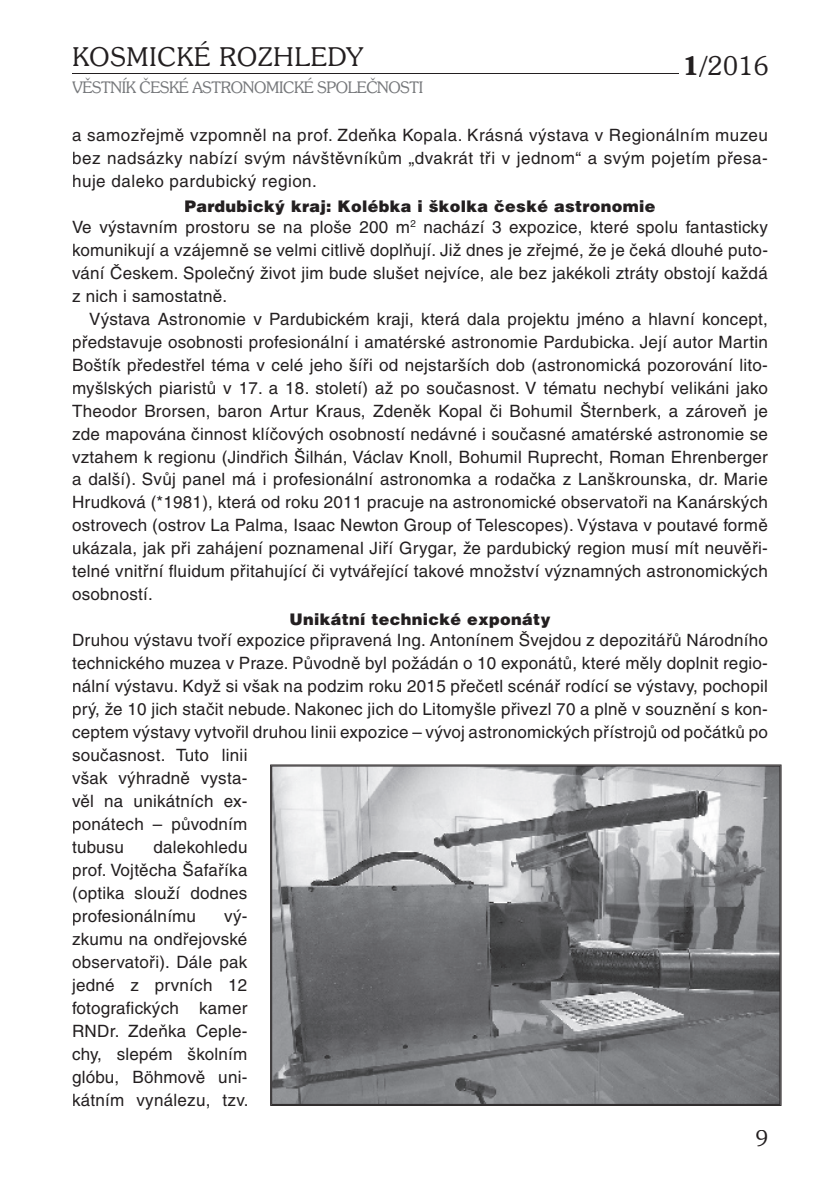
<style>
.page{position:relative;width:840px;height:1191px;background:#fff}
.page>*{position:absolute;margin:0;border:0;box-sizing:border-box;transform-origin:0 0}
.t1{font:300 26px "Souvenir IT Cby BTCE";letter-spacing:.04em;color:#231f20}
.t2{font:300 22px "Souvenir IT Cby BTCE";color:#231f20}
.t3{font:17px/23px "Helvetica CE";letter-spacing:.015em;color:#231f20;text-align:justify}
.t4{font:900 16px "Helvetica CE";letter-spacing:.02em;color:#231f20}
.t5{font:300 16px "Souvenir IT Cby BTCE";letter-spacing:-.02em;color:#76787b}
.s1{font-weight:600}
</style>
<div class="page">
<hr style="left:72px;top:73px;width:606px;height:1px;background:#231f20">
<img style="left:271px;top:765px;width:509px;height:340px">
<h1 class="t1" style="left:72px;top:40px;width:292px">KOSMICKÉ ROZHLEDY</h1>
<p class="t5" style="left:72px;top:77px;width:352px">VĚSTNÍK ČESKÉ ASTRONOMICKÉ SPOLEČNOSTI</p>
<h1 class="t1" style="left:682px;top:48px;width:87px"><span class="s1">1/</span>2016</h1>
<p class="t3" style="left:72px;top:123px;width:697px">a samozřejmě vzpomněl na prof. Zdeňka Kopala. Krásná výstava v Regionálním muzeu bez nadsázky nabízí svým návštěvníkům „dvakrát tři v jednom“ a svým pojetím přesa&shy;huje daleko pardubický region.</p>
<p class="t4" style="left:184px;top:197px;width:472px">Pardubický kraj: Kolébka i školka české astronomie</p>
<p class="t3" style="left:72px;top:215px;width:697px">Ve výstavním prostoru se na ploše 200 m<sup>2</sup> nachází 3 expozice, které spolu fantasticky komunikují a vzájemně se velmi citlivě doplňují. Již dnes je zřejmé, že je čeká dlouhé puto&shy;vání Českem. Společný život jim bude slušet nejvíce, ale bez jakékoli ztráty obstojí každá z nich i samostatně.</p>
<p class="t3" style="left:72px;top:307px;width:697px;text-indent:17px">Výstava Astronomie v Pardubickém kraji, která dala projektu jméno a hlavní koncept, představuje osobnosti profesionální i amatérské astronomie Pardubicka. Její autor Martin Boštík předestřel téma v celé jeho šíři od nejstarších dob (astronomická pozorování lito&shy;myšlských piaristů v 17. a 18. století) až po současnost. V tématu nechybí velikáni jako Theodor Brorsen, baron Artur Kraus, Zdeněk Kopal či Bohumil Šternberk, a zároveň je zde mapována činnost klíčových osobností nedávné i současné amatérské astronomie se vztahem k regionu (Jindřich Šilhán, Václav Knoll, Bohumil Ruprecht, Roman Ehrenberger a další). Svůj panel má i profesionální astronomka a rodačka z Lanškrounska, dr. Marie Hrudková (*1981), která od roku 2011 pracuje na astronomické observatoři na Kanárských ostrovech (ostrov La Palma, Isaac Newton Group of Telescopes). Výstava v poutavé formě ukázala, jak při zahájení poznamenal Jiří Grygar, že pardubický region musí mít neuvěři&shy;telné vnitřní fluidum přitahující či vytvářející takové množství významných astronomických osobností.</p>
<p class="t4" style="left:289px;top:610px;width:262px">Unikátní technické exponáty</p>
<p class="t3" style="left:72px;top:629px;width:697px;text-align:left">Druhou výstavu tvoří expozice připravená Ing. Antonínem Švejdou z depozitářů Národního technického muzea v Praze. Původně byl požádán o 10 exponátů, které měly doplnit regio&shy;nální výstavu. Když si však na podzim roku 2015 přečetl scénář rodící se výstavy, pochopil prý, že 10 jich stačit nebude. Nakonec jich do Litomyšle přivezl 70 a plně v souznění s kon&shy;ceptem výstavy vytvořil druhou linii expozice – vývoj astronomických přístrojů od počátků po současnost. Tuto linii<br>však výhradně vysta-<br>věl na unikátních ex-<br>ponátech – původním<br>tubusu</p>
<p class="t3" style="left:72px;top:835px;width:177px;text-indent:81px">dalekohledu prof. Vojtěcha Šafaříka (optika slouží dodnes profesionálnímu</p>
<p class="t3" style="left:72px;top:904px;width:178px;text-indent:152px">vý&shy;zkumu na ondřejovské observatoři). Dále pak jedné z prvních 12 fotografických kamer RNDr. Zdeňka Ceple&shy;chy, slepém školním glóbu, Böhmově uni&shy;kátním vynálezu, tzv.</p>
<p class="t2" style="left:755px;top:1124px;width:14px">9</p>
</div>
